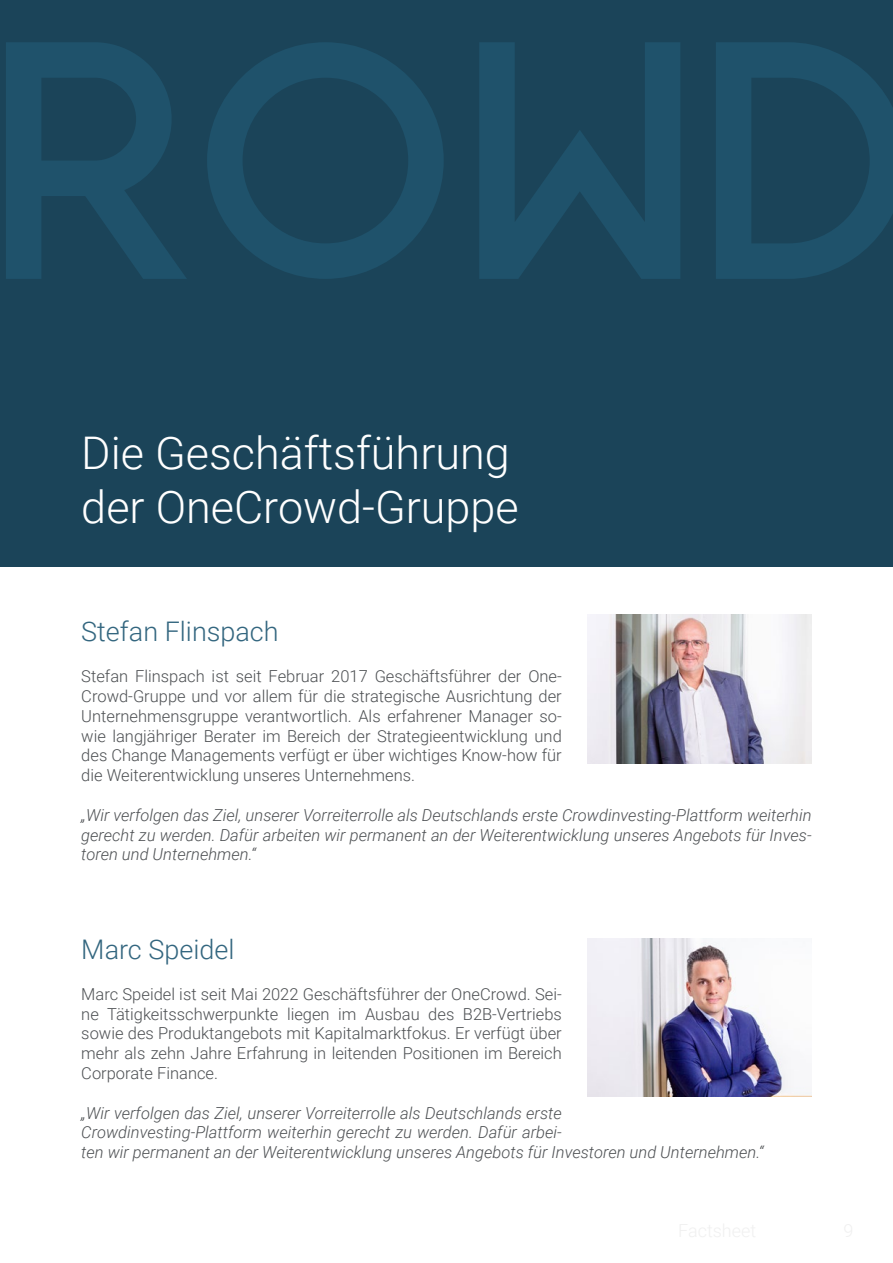
<style>
.page{position:relative;width:893px;height:1263px;background:#fff}
.page>*{position:absolute;margin:0;border:0;box-sizing:border-box;transform-origin:0 0}
.t1{font:300 45px "Roboto";color:#fff}
.t2{font:300 27px "Roboto";color:#33667f}
.t3{font:300 16.5px/19.8px "Roboto";color:#4d5053;text-align:justify}
.t4{font:italic 300 16.5px/19.8px "Roboto";color:#4d5053;text-align:justify}
</style>
<div class="page">
<div style="left:0;top:0;width:893px;height:566px;background:#1b4459"></div>
<svg style="left:716px;top:42px;width:177px;height:237px"></svg>
<svg style="left:207px;top:42px;width:237px;height:237px"></svg>
<svg style="left:479px;top:42px;width:201px;height:237px;fill:#1f526b"></svg>
<svg style="left:6px;top:42px;width:180px;height:237px"></svg>
<img style="left:587px;top:614px;width:225px;height:150px">
<img style="left:587px;top:938px;width:225px;height:158px">
<p class="t1" style="left:81px;top:421px;width:430px">Die Geschäftsführung</p>
<p class="t1" style="left:81px;top:475px;width:439px">der OneCrowd-Gruppe</p>
<p class="t2" style="left:81px;top:613px;width:199px">Stefan Flinspach</p>
<p class="t3" style="left:81px;top:666px;width:482px">Stefan Flinspach ist seit Februar 2017 Geschäftsführer der One-Crowd-Gruppe und vor allem für die strategische Ausrichtung der Unternehmensgruppe verantwortlich. Als erfahrener Manager so&shy;wie langjähriger Berater im Bereich der Strategieentwicklung und des Change Managements verfügt er über wichtiges Know-how für die Weiterentwicklung unseres Unternehmens.</p>
<p class="t4" style="left:81px;top:804px;width:732px">„Wir verfolgen das Ziel, unserer Vorreiterrolle als Deutschlands erste Crowdinvesting-Plattform weiterhin gerecht zu werden. Dafür arbeiten wir permanent an der Weiterentwicklung unseres Angebots für Inves&shy;toren und Unternehmen.“</p>
<p class="t2" style="left:81px;top:930px;width:155px">Marc Speidel</p>
<p class="t3" style="left:81px;top:983px;width:482px">Marc Speidel ist seit Mai 2022 Geschäftsführer der OneCrowd. Sei&shy;ne Tätigkeitsschwerpunkte liegen im Ausbau des B2B-Vertriebs sowie des Produktangebots mit Kapitalmarktfokus. Er verfügt über mehr als zehn Jahre Erfahrung in leitenden Positionen im Bereich Corporate Finance.</p>
<p class="t4" style="left:81px;top:1102px;width:684px;text-align:left">„Wir verfolgen das Ziel, unserer Vorreiterrolle als Deutschlands erste<br>Crowdinvesting-Plattform weiterhin gerecht zu werden. Dafür arbei-<br>ten wir permanent an der Weiterentwicklung unseres Angebots für Investoren und Unternehmen.“</p>
</div>
